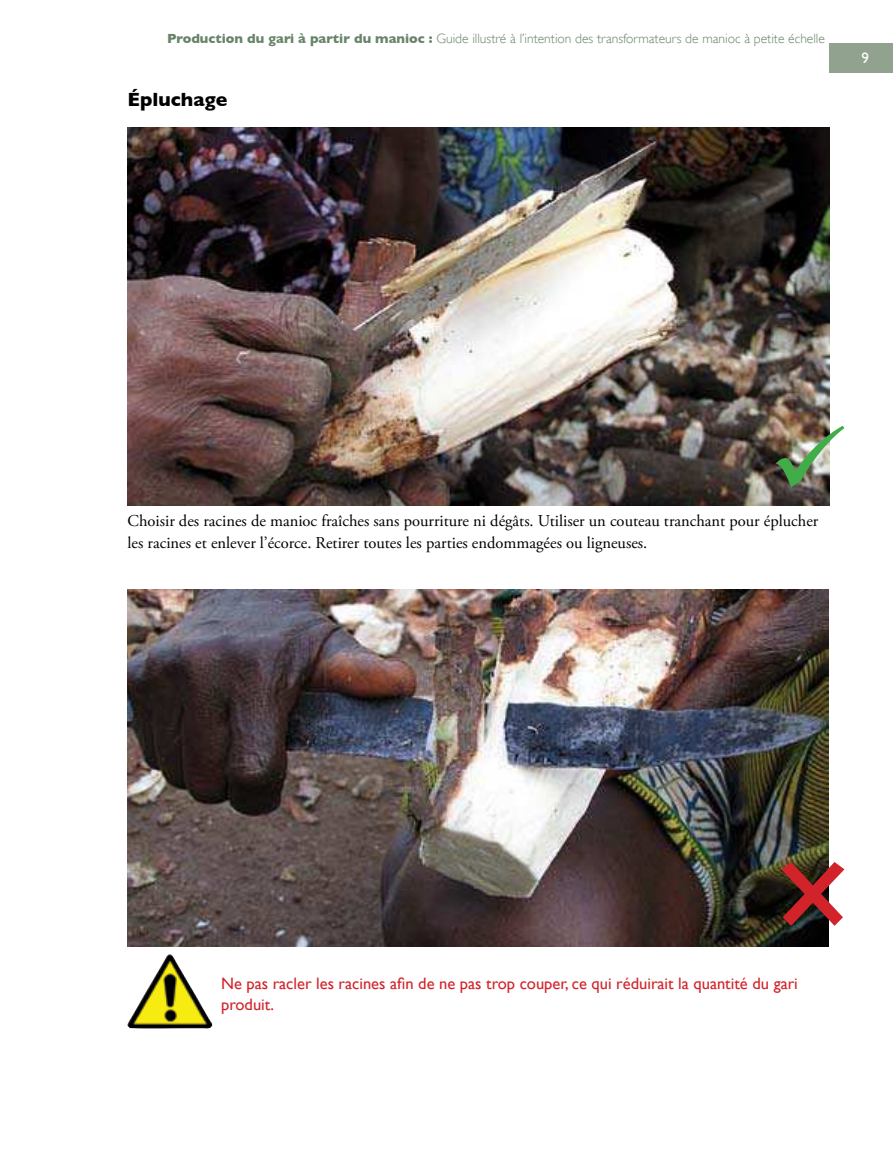
<style>
.page{position:relative;width:893px;height:1149px;background:#fff}
.page>*{position:absolute;margin:0;border:0;box-sizing:border-box;transform-origin:0 0}
.t1{font:700 19.5px "Gill Sans";color:#000}
.t2{font:16.5px/21px "Adobe Garamond Pro";color:#000}
.t3{font:16.5px/21px "Gill Sans";color:#d2232a}
.t4{font:15px "Gill Sans";color:#fff}
.t5{font:300 13.5px "Gill Sans";color:#678469}
.s1{font-weight:700}
</style>
<div class="page">
<div style="left:829px;top:43px;width:64px;height:29px;background:#91a38f"></div>
<img style="left:128px;top:127px;width:701px;height:378px">
<img style="left:128px;top:589px;width:700px;height:357px">
<img style="left:776px;top:425px;width:68px;height:62px">
<svg style="left:781px;top:861px;width:63px;height:64px;background:#8c4341"></svg>
<img style="left:127px;top:954px;width:85px;height:74px">
<p class="t5" style="left:167px;top:31px;width:659px"><span class="s1">Production du gari à partir du manioc :</span> Guide illustré à l’intention des transformateurs de manioc à petite échelle</p>
<p class="t1" style="left:128px;top:88px;width:101px">Épluchage</p>
<p class="t4" style="left:862px;top:49px;width:9px">9</p>
<p class="t2" style="left:128px;top:511px;width:692px">Choisir des racines de manioc fraîches sans pourriture ni dégâts. Utiliser un couteau tranchant pour éplucher les racines et enlever l’écorce. Retirer toutes les parties endommagées ou ligneuses.</p>
<p class="t3" style="left:221px;top:972px;width:578px">Ne pas racler les racines ain de ne pas trop couper, ce qui réduirait la quantité du gari produit.</p>
</div>
